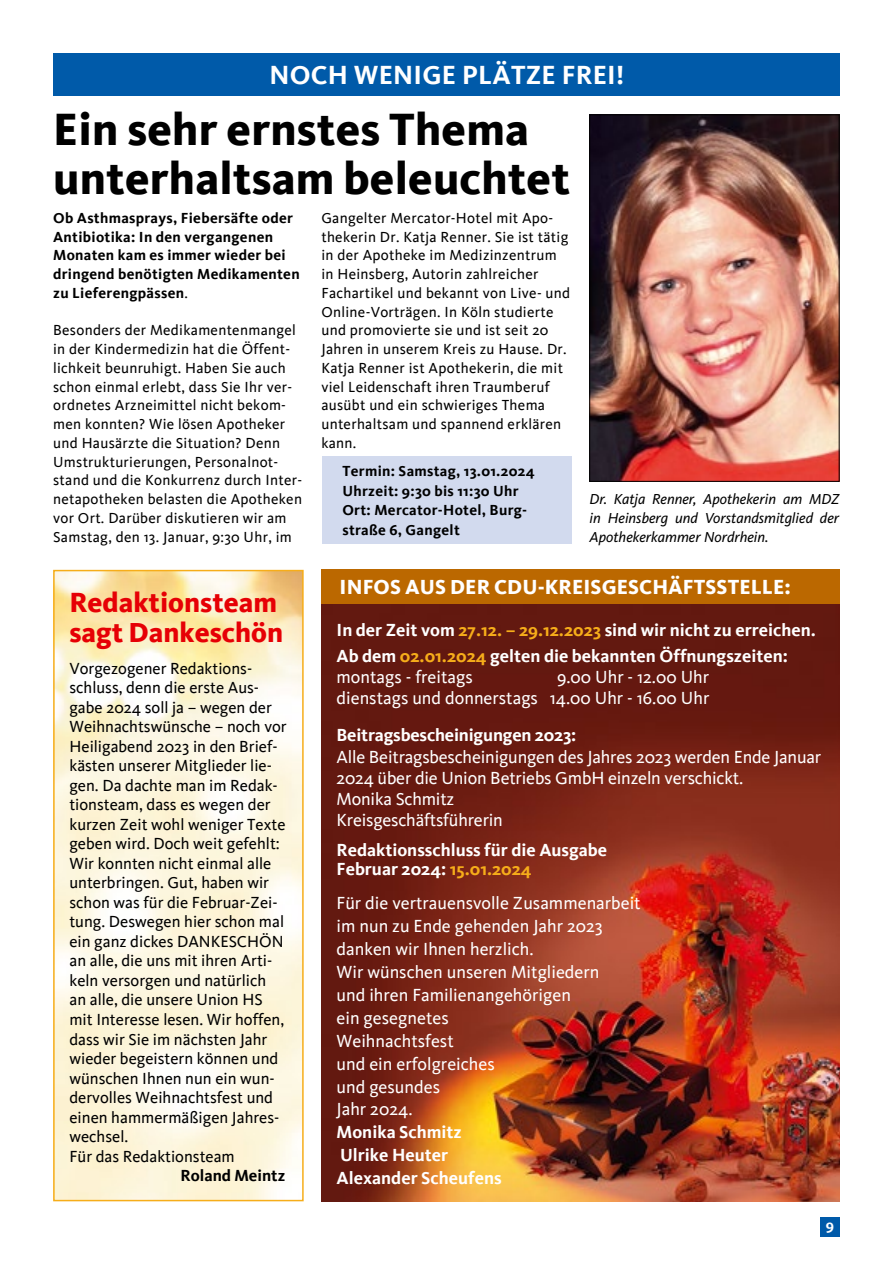
<style>
.page{position:relative;width:893px;height:1263px;background:#fff}
.page>*{position:absolute;margin:0;border:0;box-sizing:border-box;transform-origin:0 0}
.t1{font:800 46.5px/49.5px "Kievit";letter-spacing:.005em;color:#000}
.t2{font:800 28.5px/30px "Kievit";color:#e60005}
.t3{font:700 27px "Kievit";letter-spacing:.01em;color:#fff}
.t4{font:800 21px "Kievit";letter-spacing:.005em;color:#fff}
.t5{font:18px/23px "Kievit";color:#fff}
.t6{font:700 18px/23px "Kievit";color:#fff}
.t7{font:16.5px/19.5px "Kievit";color:#000}
.t8{font:700 16.5px "Kievit";color:#000}
.t9{font:15px/18.8px "Kievit";letter-spacing:.02em;color:#000}
.t10{font:700 15px/18.8px "Kievit";letter-spacing:.02em;color:#000}
.t11{font:italic 15px/18.8px "Kievit OT";color:#000;text-align:justify}
.t12{font:700 15px "Kievit";color:#fff}
.s1{font-weight:400}
.s2{color:#f6ad1a}
</style>
<div class="page">
<div style="left:820px;top:1217px;width:20px;height:20px;background:#005aa9"></div>
<div style="left:322px;top:457px;width:250px;height:87px;background:#d2daee"></div>
<img style="left:591px;top:116px;width:246px;height:364px">
<div style="left:589px;top:114px;width:250px;height:368px;border:1px solid #000"></div>
<div style="left:53px;top:53px;width:787px;height:43px;background:#005aa9"></div>
<img style="left:322px;top:604px;width:518px;height:597px">
<div style="left:322px;top:570px;width:518px;height:34px;background:#bb6800"></div>
<img style="left:56px;top:573px;width:245px;height:625px">
<div style="left:53px;top:570px;width:251px;height:631px;border:2px solid #f6ad1a"></div>
<h3 class="t3" style="left:269px;top:59px;width:126px">NOCH WENIGE</h3>
<h3 class="t3" style="left:462px;top:59px;width:65px">PLÄTZE</h3>
<h3 class="t3" style="left:562px;top:59px;width:64px">FREI!</h3>
<h1 class="t1" style="left:53px;top:104px;width:518px">Ein sehr ernstes Thema unterhaltsam beleuchtet</h1>
<p class="t10" style="left:53px;top:208px;width:248px">Ob Asthmasprays, Fiebersäfte oder<br>Antibiotika: I n den vergangenen<br>Monaten kam es immer wieder bei dringend benötigten Medikamenten zu Lieferengpässen<span class="s1">.</span></p>
<p class="t9" style="left:53px;top:321px;width:250px">Besonders der Medikamentenmangel in der Kindermedizin hat die Öffent&shy;lichkeit beunruhigt. Haben Sie auch schon einmal erlebt, dass Sie Ihr ver&shy;ordnetes Arzneimittel nicht bekom&shy;men konnten? Wie lösen Apotheker und Hausärzte die Situation? Denn Umstrukturierungen, Personalnot&shy;stand und die Konkurrenz durch Inter&shy;netapotheken belasten die Apotheken vor Ort. Darüber diskutieren wir am Samstag, den 13. Januar, 9:30 Uhr, im</p>
<h2 class="t2" style="left:69px;top:587px;width:215px">Redaktionsteam sagt Dankeschön</h2>
<p class="t7" style="left:69px;top:659px;width:219px">Vorgezogener Redaktions&shy;schluss, denn die erste Aus&shy;gabe 2024 soll ja – wegen der<br>Weihnachtswünsche – noch vor<br>Heiligabend 2023 in den Brief&shy;kästen unserer Mitglieder lie&shy;gen. Da dachte man im Redak&shy;tionsteam, dass es wegen der kurzen Zeit wohl weniger Texte geben wird. Doch weit gefehlt:<br>Wir konnten nicht einmal alle unterbringen. Gut, haben wir schon was für die Februar-Zei&shy;tung. Deswegen hier schon mal ein ganz dickes DAN KESCH ÖN an alle, die uns mit ihren Arti&shy;keln versorgen und natürlich an alle, die unsere Union HS mit Interesse lesen. Wir hoffen, dass wir Sie im nächsten Jahr wieder begeistern können und wünschen Ihnen nun ein wun&shy;dervolles Weihnachtsfest und einen hammermäßigen Jahres&shy;wechsel.<br>Für das Redaktionsteam</p>
<p class="t8" style="left:181px;top:1166px;width:106px">Roland Meintz</p>
<p class="t9" style="left:321px;top:209px;width:250px">Gangelter Mercator-H otel mit Apo&shy;thekerin Dr. Katja Renner. Sie ist tätig in der Apotheke im Medizinzentrum in Heinsberg, Autorin zahlreicher Fachartikel und bekannt von Live- und Online-Vorträgen. In Köln studierte und promovierte sie und ist seit 20<br>Jahren in unserem Kreis zu Hause. Dr.<br>Katja Renner ist Apothekerin, die mit viel Leidenschaft ihren Traumberuf ausübt und ein schwieriges Thema unterhaltsam und spannend erklären kann.</p>
<p class="t10" style="left:342px;top:462px;width:194px;line-height:19.5px">Termin: Samstag, 13.01.2024<br>U hrzeit: 9:30 bis 11:30 U hr<br>Ort: Mercator-Hotel, Burg&shy;straße 6, Gangelt</p>
<h3 class="t4" style="left:340px;top:574px;width:453px">INFOS AUS DER CDU-KREISGESCHÄFTSSTELLE:</h3>
<p class="t6" style="left:336px;top:616px;width:481px;line-height:26.4px">I n der Zeit vom <span class="s2">27.12. – 29.12.2023</span> sind wir nicht zu erreichen.<br>Ab dem <span class="s2">02.01.2024</span> gelten die bekannten Öffnungszeiten:</p>
<p class="t5" style="left:336px;top:666px;width:138px">montags - freitags</p>
<p class="t11" style="left:590px;top:490px;width:251px">Dr. Katja Renner, Apothekerin am MDZ in Heinsberg und Vorstandsmitglied der Apothekerkammer Nordrhein.</p>
<p class="t5" style="left:336px;top:667px;width:374px;line-height:21.1px;text-align:right">9.00 Uhr - 12.00 Uhr<br>dienstags und donnerstags 14.00 Uhr - 16.00 Uhr</p>
<p class="t6" style="left:336px;top:724px;width:241px">Beitragsbescheinigungen 2023:</p>
<p class="t5" style="left:336px;top:746px;width:486px;line-height:21.1px">Alle Beitragsbescheinigungen des Jahres 2023 werden Ende Januar 2024 über die Union Betriebs GmbH einzeln verschickt.<br>Monika Schmitz<br>Kreisgeschäftsführerin</p>
<p class="t6" style="left:336px;top:840px;width:272px;line-height:19.4px">Redaktionsschluss für die Ausgabe<br>Februar 2024: <span class="s2">15.01.2024</span></p>
<p class="t5" style="left:336px;top:892px;width:306px">Für die vertrauensvolle Zusammenarbeit im nun zu Ende gehenden Jahr 2023 danken wir Ihnen herzlich.<br>Wir wünschen unseren Mitgliedern<br>und ihren Familienangehörigen<br>ein gesegnetes<br>Weihnachtsfest<br>und ein erfolgreiches<br>und gesundes<br>Jahr 2024.</p>
<p class="t6" style="left:336px;top:1121px;width:167px">Monika Schmitz<br>U lrike Heuter<br>Alexander Scheufens</p>
<p class="t12" style="left:826px;top:1216px;width:10px">9</p>
</div>
